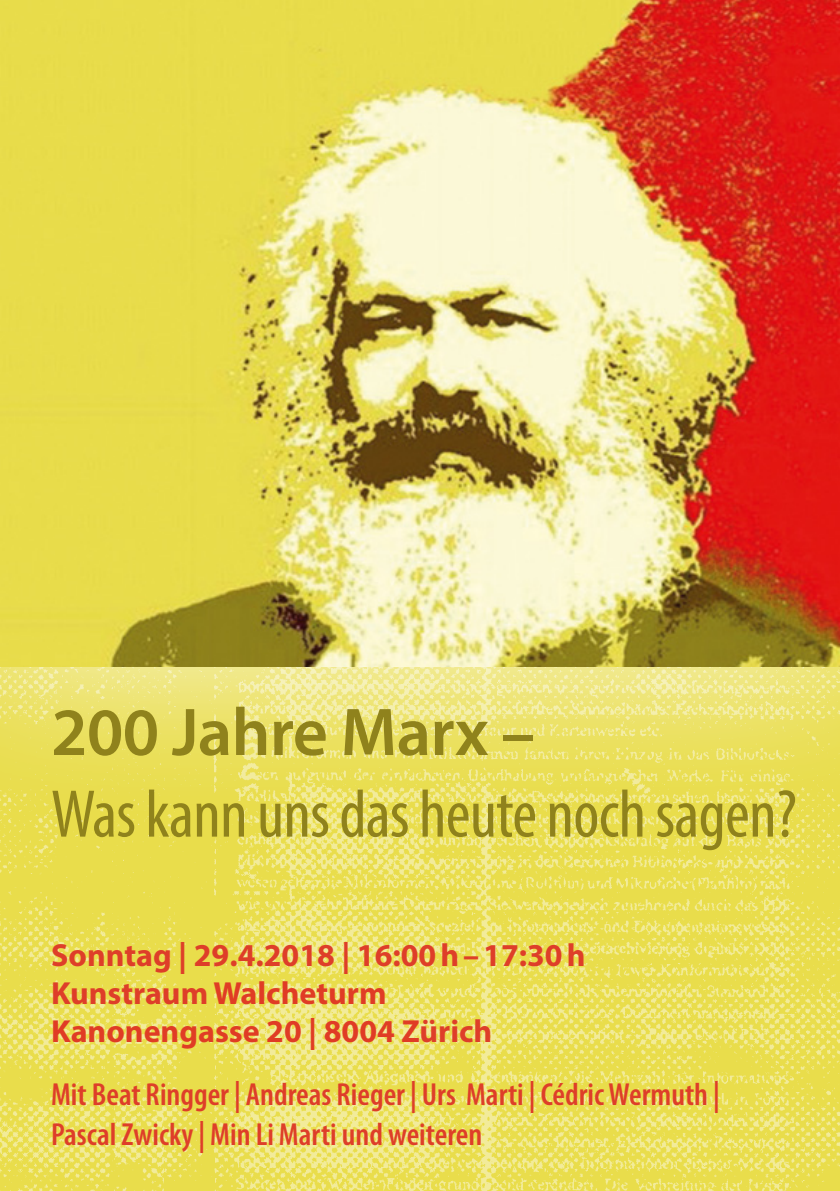
<style>
.page{position:relative;width:840px;height:1191px;background:#fff}
.page>*{position:absolute;margin:0;border:0;box-sizing:border-box;transform-origin:0 0}
.t1{font:condensed 68px "Myriad Pro";letter-spacing:-.01em;color:#8f821c}
.t2{font:600 68px "Myriad Pro";letter-spacing:-.01em;color:#8f821c}
.t3{font:600 condensed 32px/40px "Myriad Pro";color:#de3e29}
.t4{font:700 32px/38px "Myriad Pro";color:#de3e29}
.s1{color:#e03c25}
</style>
<div class="page">
<svg style="left:0;top:824px;width:839px;height:367px;background:#ebe05f"></svg>
<div style="left:0;top:0;width:839px;height:824px;background:#fff;opacity:.75"></div>
<img style="left:0;top:0;width:839px;height:667px">
<h1 class="t2" style="left:51px;top:689px;width:485px">200 Jahre Marx –</h1>
<h1 class="t1" style="left:51px;top:773px;width:747px">Was kann uns das heute noch sagen?</h1>
<p class="t4" style="left:51px;top:935px;width:535px">Sonntag | 29.4.2018 | 16:00h–17:30h<br>Kunstraum <span class="s1">Walcheturm<br>Kanonengasse 20 | 8004 Z</span>ürich</p>
<p class="t3" style="left:51px;top:1073px;width:670px">Mit Beat Ringger | Andreas Rieger | Urs Marti | Cédric Wermuth |<br>Pascal Zwicky | Min Li Marti und weiteren</p>
</div>
